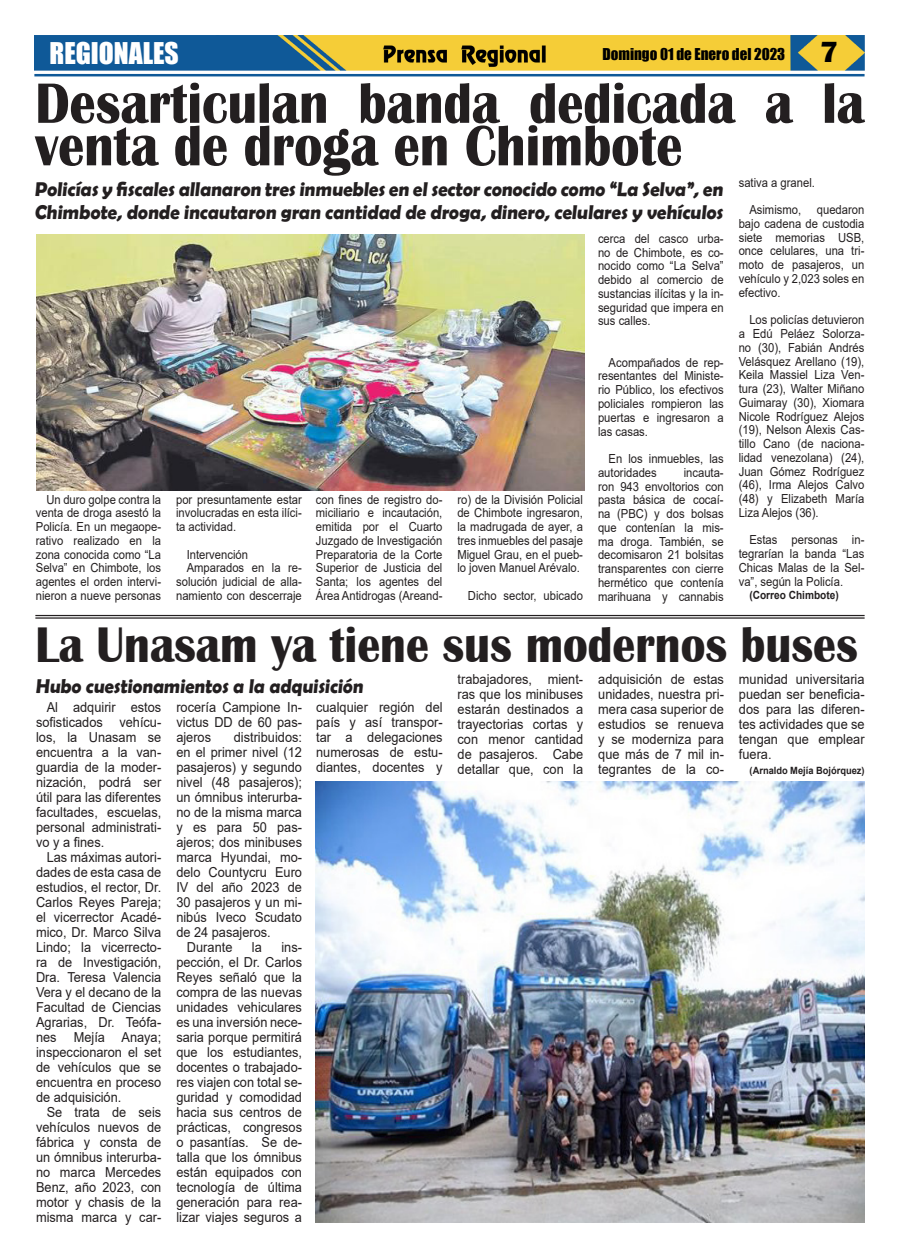
<style>
.page{position:relative;width:900px;height:1258px;background:#fff}
.page>*{position:absolute;margin:0;border:0;box-sizing:border-box;transform-origin:0 0}
.t1{font:700 58.75px/42.5px "Britannic";color:#231f20;scale:.89 1}
.t2{font:700 51.5px "Britannic";color:#231f20;scale:.89 1}
.t3{font:27.5px "Impact";color:#fff}
.t4{font:700 20px/22.5px "Berlin Sans FB Demi";color:#231f20;scale:.95 1}
.t5{font:700 20px "Berlin Sans FB Demi";color:#231f20;scale:.93 1}
.t6{font:15px "Impact";color:#000}
.t7{font:13.75px/15px "Arial";color:#231f20;text-align:justify;scale:.93 1}
.t8{font:12.5px/13.8px "Arial";color:#231f20;text-align:justify;scale:.9 1}
.t9{font:700 11.25px "Arial";color:#231f20;scale:.9 1}
.t10{font:700 10px "Arial";color:#231f20;scale:.93 1}
.s1{font-family:"Britannic";font-weight:700;font-size:30px}
</style>
<div class="page">
<img style="left:34px;top:35px;width:831px;height:36px">
<hr style="left:34px;top:74px;width:831px;height:2px;background:#0f5998">
<img style="left:380px;top:41px;width:169px;height:27px">
<img style="left:36px;top:235px;width:548px;height:256px">
<hr style="left:35px;top:615px;width:830px;height:1px;background:#231f20">
<hr style="left:35px;top:617px;width:830px;height:2px;background:#231f20">
<img style="left:316px;top:781px;width:549px;height:441px">
<p class="t3" style="left:50px;top:31px;width:131px">REGIONALES</p>
<p class="t6" style="left:602px;top:43px;width:237px">Domingo 01 de Enero del 2023 <span class="s1">7</span></p>
<p class="t1" style="left:35px;top:83px;width:933px">Desarticulan banda dedicada a la venta de droga en Chimbote</p>
<p class="t8" style="left:739px;top:175px;width:86px">sativa a granel.</p>
<p class="t8" style="left:749px;top:203px;width:59px">Asimismo,</p>
<p class="t4" style="left:34px;top:178px;width:729px">Policías y fiscales allanaron tres inmuebles en el sector conocido como “La Selva”, en<br>Chimbote, donde incautaron gran cantidad de droga, dinero, celulares y vehículos</p>
<p class="t8" style="left:739px;top:203px;width:141px;text-indent:78px">quedaron bajo cadena de custodia siete memorias USB, once celulares, una tri&shy;moto de pasajeros, un vehículo y 2,023 soles en efectivo.</p>
<p class="t8" style="left:739px;top:313px;width:141px;text-indent:11px">Los policías detuvieron a Edú Peláez Solorza&shy;no (30), Fabián Andrés Velásquez Arellano (19), Keila Massiel Liza Ven&shy;tura (23), Walter Miñano Guimaray (30), Xiomara Nicole Rodríguez Alejos (19), Nelson Alexis Cas&shy;tillo Cano (de naciona&shy;lidad venezolana) (24), Juan Gómez Rodríguez (46), Irma Alejos Calvo (48) y Elizabeth María Liza Alejos (36).</p>
<p class="t8" style="left:739px;top:533px;width:141px;text-indent:11px">Estas personas in&shy;tegrarían la banda “Las Chicas Malas de la Sel&shy;va”, según la Policía.</p>
<p class="t9" style="left:749px;top:587px;width:101px">(Correo Chimbote)</p>
<p class="t2" style="left:35px;top:616px;width:926px">La Unasam ya tiene sus modernos buses</p>
<p class="t5" style="left:35px;top:674px;width:356px">Hubo cuestionamientos a la adquisición</p>
<p class="t7" style="left:36px;top:699px;width:136px;text-indent:11px">Al adquirir estos sofisticados vehícu&shy;los, la Unasam se encuentra a la van&shy;guardia de la moder&shy;nización, podrá ser útil para las diferentes facultades, escuelas, personal administrati&shy;vo y a fines.</p>
<p class="t7" style="left:36px;top:849px;width:136px;text-indent:11px">Las máximas autori&shy;dades de esta casa de estudios, el rector, Dr.<br>Carlos Reyes Pareja; el vicerrector Acadé&shy;mico, Dr. Marco Silva Lindo; la vicerrecto&shy;ra de Investigación, Dra. Teresa Valencia Vera y el decano de la Facultad de Ciencias Agrarias, Dr. Teófa&shy;nes Mejía Anaya; inspeccionaron el set de vehículos que se encuentra en proceso de adquisición.</p>
<p class="t7" style="left:36px;top:1104px;width:136px;text-indent:11px">Se trata de seis vehículos nuevos de fábrica y consta de un ómnibus interurba&shy;no marca Mercedes Benz, año 2023, con motor y chasis de la misma marca y car-</p>
<p class="t8" style="left:598px;top:232px;width:141px">cerca del casco urba&shy;no de Chimbote, es co&shy;nocido como “La Selva” debido al comercio de sustancias ilícitas y la in&shy;seguridad que impera en sus calles.</p>
<p class="t8" style="left:598px;top:355px;width:141px;text-indent:11px">Acompañados de rep&shy;resentantes del Ministe&shy;rio Público, los efectivos policiales rompieron las puertas e ingresaron a las casas.</p>
<p class="t8" style="left:598px;top:452px;width:141px;text-indent:11px">En los inmuebles, las autoridades</p>
<p class="t8" style="left:598px;top:465px;width:141px;text-indent:86px">incauta&shy;ron 943 envoltorios con pasta básica de cocaí&shy;na (PBC) y dos bolsas que contenían la mis&shy;ma droga. También, se decomisaron 21 bolsitas transparentes con cierre hermético que contenía marihuana y cannabis</p>
<p class="t8" style="left:316px;top:492px;width:142px">con fines de registro do&shy;miciliario e incautación, emitida por el Cuarto Juzgado de Investigación Preparatoria de la Corte Superior de Justicia del Santa; los agentes del Área Antidrogas (Areand-</p>
<p class="t8" style="left:457px;top:492px;width:141px">ro) de la División Policial de Chimbote ingresaron, la madrugada de ayer, a tres inmuebles del pasaje Miguel Grau, en el pueb&shy;lo joven Manuel Arévalo.</p>
<p class="t8" style="left:36px;top:492px;width:141px;text-indent:11px">Un duro golpe contra la venta de droga asestó la Policía. En un megaope&shy;rativo realizado en la zona conocida como “La Selva” en Chimbote, los agentes el orden intervi&shy;nieron a nueve personas</p>
<p class="t8" style="left:176px;top:492px;width:141px">por presuntamente estar involucradas en esta ilíci&shy;ta actividad.</p>
<p class="t8" style="left:187px;top:547px;width:70px">Intervención</p>
<p class="t8" style="left:176px;top:561px;width:141px;text-indent:11px">Amparados en la re&shy;solución judicial de alla&shy;namiento con descerraje</p>
<p class="t8" style="left:468px;top:588px;width:129px">Dicho sector, ubicado</p>
<p class="t7" style="left:458px;top:672px;width:137px">trabajadores, mient&shy;ras que los minibuses estarán destinados a trayectorias cortas y con menor cantidad de pasajeros. Cabe detallar que, con la</p>
<p class="t7" style="left:598px;top:672px;width:137px">adquisición de estas unidades, nuestra pri&shy;mera casa superior de estudios se renueva y se moderniza para que más de 7 mil in&shy;tegrantes de la co-</p>
<p class="t7" style="left:739px;top:672px;width:137px">munidad universitaria puedan ser beneficia&shy;dos para las diferen&shy;tes actividades que se tengan que emplear fuera.</p>
<p class="t7" style="left:316px;top:699px;width:138px">cualquier región del país y así transpor&shy;tar a delegaciones numerosas de estu&shy;diantes, docentes y</p>
<p class="t7" style="left:176px;top:699px;width:137px">rocería Campione In&shy;victus DD de 60 pas&shy;ajeros</p>
<p class="t7" style="left:176px;top:729px;width:137px;text-indent:58px">distribuidos: en el primer nivel (12 pasajeros) y segundo nivel (48 pasajeros); un ómnibus interurba&shy;no de la misma marca y es para 50 pas&shy;ajeros; dos minibuses marca Hyundai, mo&shy;delo Countycru Euro IV del año 2023 de 30 pasajeros y un mi&shy;nibús Iveco Scudato de 24 pasajeros.</p>
<p class="t7" style="left:187px;top:939px;width:50px">Durante</p>
<p class="t7" style="left:252px;top:939px;width:12px">la</p>
<p class="t10" style="left:750px;top:764px;width:125px">(Arnaldo Mejía Bojórquez)</p>
<p class="t7" style="left:176px;top:939px;width:137px;text-indent:105px">ins&shy;pección, el Dr. Carlos Reyes señaló que la compra de las nuevas unidades vehiculares es una inversión nece&shy;saria porque permitirá que los estudiantes, docentes o trabajado&shy;res viajen con total se&shy;guridad y comodidad hacia sus centros de prácticas, congresos o pasantías. Se de&shy;talla que los ómnibus están equipados con tecnología de última generación para rea&shy;lizar viajes seguros a</p>
</div>
